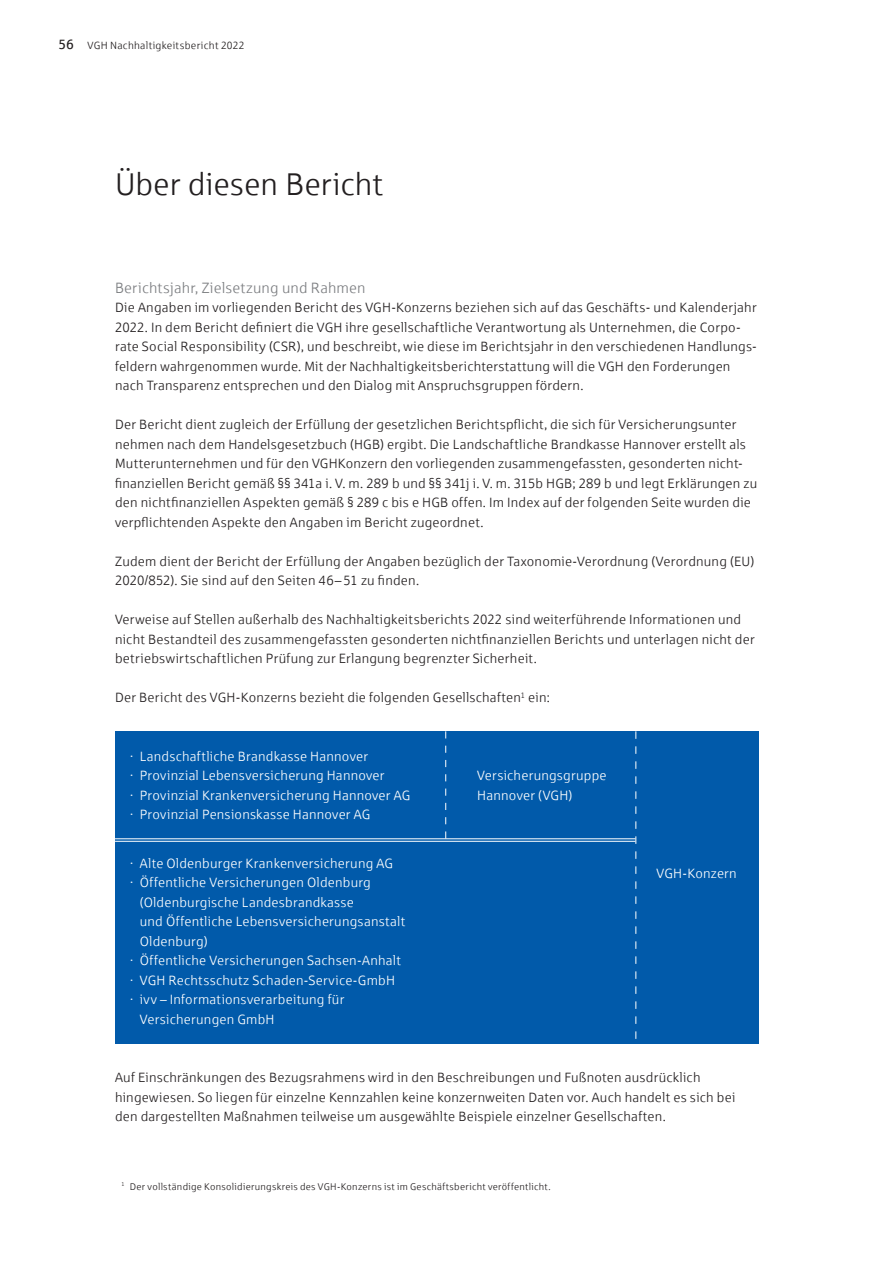
<style>
.page{position:relative;width:893px;height:1263px;background:#fff}
.page>*{position:absolute;margin:0;border:0;box-sizing:border-box;transform-origin:0 0}
.head-D{font:31.5px "Sparkasse Lt";letter-spacing:-.005em;color:#231f20}
.subline{font:15px "Sparkasse Lt";letter-spacing:.01em;color:#7c7e81}
.copy{font:13.5px/19.5px "Sparkasse Lt";letter-spacing:.015em;color:#231f20}
.copy-2{font:13.5px/19.5px "Sparkasse Lt";letter-spacing:.015em;color:#fff}
.t1{font:10.5px "Sparkasse Lt";letter-spacing:.025em;color:#231f20}
.legende{font:9.75px "Sparkasse Lt";letter-spacing:.03em;color:#231f20}
.s1{font-family:"Sparkasse Rg";font-size:13.5px}
</style>
<div class="page">
<div style="left:115px;top:731px;width:643px;height:312px;background:#015aaa"></div>
<svg style="left:445px;top:731px;width:1px;height:107px"></svg>
<svg style="left:635px;top:731px;width:1px;height:308px"></svg>
<hr style="left:115px;top:841px;width:520px;height:1px;background:#fff">
<hr style="left:115px;top:838px;width:520px;height:1px;background:#fff">
<p class="t1" style="left:58px;top:39px;width:187px"><span class="s1">56</span> VGH Nachhaltigkeitsbericht 2022</p>
<p class="head-D" style="left:115px;top:165px;width:269px">Über diesen Bericht</p>
<p class="subline" style="left:115px;top:278px;width:252px">Berichtsjahr, Zielsetzung und Rahmen</p>
<p class="copy" style="left:115px;top:297px;width:643px">Die Angaben im vorliegenden Bericht des VGH-Konzerns beziehen sich auf das Geschäfts- und Kalenderjahr 2022. In dem Bericht definiert die VGH ihre gesellschaftliche Verantwortung als Unternehmen, die Corpo&shy;rate Social Responsibility (CSR), und beschreibt, wie diese im Berichtsjahr in den verschiedenen Handlungs&shy;feldern wahrgenommen wurde. Mit der Nachhaltigkeitsberichterstattung will die VGH den Forderungen nach Transparenz entsprechen und den Dialog mit Anspruchsgruppen fördern.</p>
<p class="copy" style="left:115px;top:414px;width:644px">Der Bericht dient zugleich der Erfüllung der gesetzlichen Berichtspflicht, die sich für Versicherungsunter nehmen nach dem Handelsgesetzbuch (HGB) ergibt. Die Landschaftliche Brandkasse Hannover erstellt als Mutterunternehmen und für den VGHKonzern den vorliegenden zusammengefassten, gesonderten nicht--- finanziellen Bericht gemäß §§ 341a i. V. m. 289 b und §§ 341j i. V. m. 315b HGB; 289 b und legt Erklärungen zu den nichtfinanziellen Aspekten gemäß § 289 c bis e HGB offen. Im Index auf der folgenden Seite wurden die verpflichtenden Aspekte den Angaben im Bericht zugeordnet.</p>
<p class="copy" style="left:115px;top:551px;width:641px">Zudem dient der Bericht der Erfüllung der Angaben bezüglich der Taxonomie-Verordnung (Verordnung (EU)<br>2020/852). Sie sind auf den Seiten 46– 51 zu finden.</p>
<p class="copy" style="left:115px;top:609px;width:641px">Verweise auf Stellen außerhalb des Nachhaltigkeitsberichts 2022 sind weiterführende Informationen und nicht Bestandteil des zusammengefassten gesonderten nichtfinanziellen Berichts und unterlagen nicht der betriebswirtschaftlichen Prüfung zur Erlangung begrenzter Sicherheit.</p>
<p class="copy" style="left:115px;top:687px;width:436px">Der Bericht des VGH-Konzerns bezieht die folgenden Gesellschaften<sup>1</sup> ein:</p>
<p class="copy-2" style="left:130px;top:746px;width:239px">· Landschaftliche Brandkasse Hannover</p>
<p class="copy-2" style="left:130px;top:765px;width:256px">· Provinzial Lebensversicherung Hannover</p>
<p class="copy-2" style="left:130px;top:785px;width:282px">· Provinzial Krankenversicherung Hannover AG</p>
<p class="copy-2" style="left:130px;top:804px;width:242px">· Provinzial Pensionskasse Hannover AG</p>
<p class="copy-2" style="left:130px;top:853px;width:264px">· Alte Oldenburger Krankenversicherung AG</p>
<p class="copy-2" style="left:140px;top:873px;width:267px;text-indent:-10px">· Öffentliche Versicherungen Oldenburg (Oldenburgische Landesbrandkasse<br>und Öffentliche Lebensversicherungsanstalt Oldenburg)</p>
<p class="copy-2" style="left:130px;top:951px;width:272px">· Öffentliche Versicherungen Sachsen-Anhalt</p>
<p class="copy-2" style="left:130px;top:970px;width:267px">· VGH Rechtsschutz Schaden-Service-GmbH</p>
<p class="copy-2" style="left:140px;top:990px;width:206px;text-indent:-10px">· ivv – Informationsverarbeitung für<br>Versicherungen GmbH</p>
<p class="copy-2" style="left:477px;top:765px;width:131px">Versicherungsgruppe<br>Hannover (VGH)</p>
<p class="copy-2" style="left:657px;top:863px;width:82px">VGH-Konzern</p>
<p class="copy" style="left:115px;top:1068px;width:622px">Auf Einschränkungen des Bezugsrahmens wird in den Beschreibungen und Fußnoten ausdrücklich hingewiesen. So liegen für einzelne Kennzahlen keine konzernweiten Daten vor. Auch handelt es sich bei den dargestellten Maßnahmen teilweise um ausgewählte Beispiele einzelner Gesellschaften.</p>
<p class="legende" style="left:121px;top:1180px;width:431px"><sup>1</sup> Der vollständige Konsolidierungskreis des VGH-Konzerns ist im Geschäftsbericht veröffentlicht.</p>
</div>
